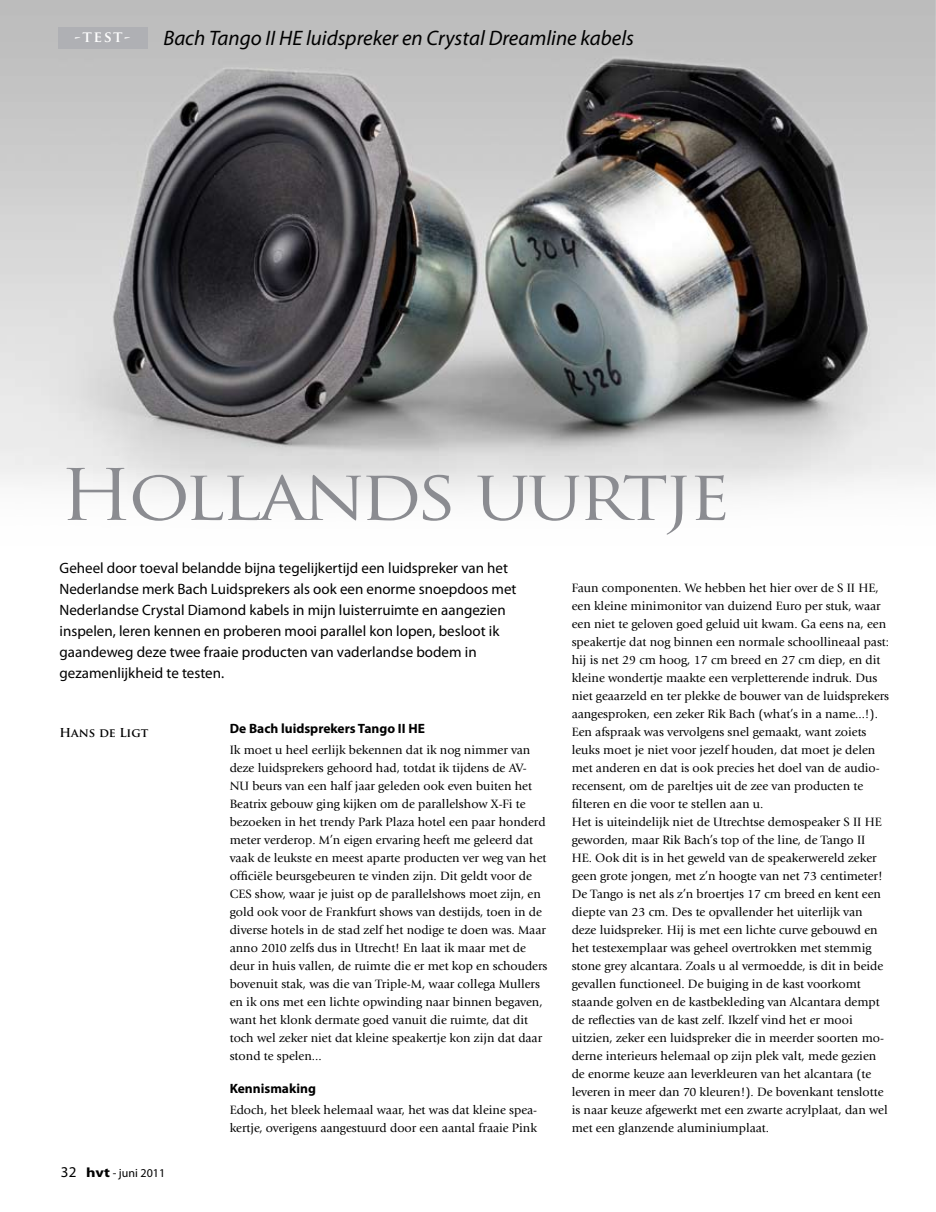
<style>
.page{position:relative;width:936px;height:1212px;background:#fff}
.page>*{position:absolute;margin:0;border:0;box-sizing:border-box;transform-origin:0 0}
.t1{font:69px "Trajan Pro";letter-spacing:-.05em;color:#8b8c91;scale:1.1 1}
.t2{font:italic 21px "Myriad Pro";color:#000}
.t3{font:15px/21px "Myriad Pro";color:#000}
.t4{font:700 15px "Trajan Pro";color:#fff}
.t5{font:700 13.5px "Myriad Pro";color:#000}
.t6{font:12.6px/18px "Giovanni Std";color:#000}
.t7{font:12px "Myriad Pro";color:#000}
.t8{font:700 12px "Trajan Pro";color:#000}
.s1{font-size:15px}
.s2{font-weight:700;font-size:13.5px}
</style>
<div class="page">
<img style="left:0;top:0;width:935px;height:497px">
<div style="left:59px;top:27px;width:89px;height:21px;background:#afb0b4"></div>
<p class="t4" style="left:75px;top:27px;width:57px">-test-</p>
<h2 class="t2" style="left:163px;top:25px;width:472px">Bach Tango II HE luidspreker en Crystal Dreamline kabels</h2>
<h1 class="t1" style="left:60px;top:451px;width:611px">Hollands uurtje</h1>
<p class="t3" style="left:60px;top:557px;width:458px">Geheel door toeval belandde bijna tegelijkertijd een luidspreker van het Nederlandse merk Bach Luidsprekers als ook een enorme snoepdoos met Nederlandse Crystal Diamond kabels in mijn luisterruimte en aangezien inspelen, leren kennen en proberen mooi parallel kon lopen, besloot ik gaandeweg deze twee fraaie producten van vaderlandse bodem in gezamenlijkheid te testen.</p>
<p class="t6" style="left:571px;top:579px;width:319px">Faun componenten. We hebben het hier over de S II HE, een kleine minimonitor van duizend Euro per stuk, waar een niet te geloven goed geluid uit kwam. Ga eens na, een speakertje dat nog binnen een normale schoollineaal past: hij is net 29 cm hoog, 17 cm breed en 27 cm diep, en dit kleine wondertje maakte een verpletterende indruk. Dus niet geaarzeld en ter plekke de bouwer van de luidsprekers aangesproken, een zeker Rik Bach (what’s in a name...!).<br>Een afspraak was vervolgens snel gemaakt, want zoiets leuks moet je niet voor jezelf houden, dat moet je delen met anderen en dat is ook precies het doel van de audio&shy;recensent, om de pareltjes uit de zee van producten te filteren en die voor te stellen aan u.<br>Het is uiteindelijk niet de Utrechtse demospeaker S II HE geworden, maar Rik Bach’s top of the line, de Tango II<br>HE. Ook dit is in het geweld van de speakerwereld zeker geen grote jongen, met z’n hoogte van net 73 centimeter!<br>De Tango is net als z’n broertjes 17 cm breed en kent een diepte van 23 cm. Des te opvallender het uiterlijk van deze luidspreker. Hij is met een lichte curve gebouwd en het testexemplaar was geheel overtrokken met stemmig stone grey alcantara. Zoals u al vermoedde, is dit in beide gevallen functioneel. De buiging in de kast voorkomt staande golven en de kastbekleding van Alcantara dempt de reflecties van de kast zelf. Ikzelf vind het er mooi uitzien, zeker een luidspreker die in meerder soorten mo&shy;derne interieurs helemaal op zijn plek valt, mede gezien de enorme keuze aan leverkleuren van het alcantara (te leveren in meer dan 70 kleuren!). De bovenkant tenslotte is naar keuze afgewerkt met een zwarte acrylplaat, dan wel met een glanzende aluminiumplaat.</p>
<p class="t5" style="left:230px;top:719px;width:197px">De Bach luidsprekers Tango II HE</p>
<p class="t6" style="left:230px;top:741px;width:319px">Ik moet u heel eerlijk bekennen dat ik nog nimmer van deze luidsprekers gehoord had, totdat ik tijdens de AV-NU beurs van een half jaar geleden ook even buiten het Beatrix gebouw ging kijken om de parallelshow X-Fi te bezoeken in het trendy Park Plaza hotel een paar honderd meter verderop. M’n eigen ervaring heeft me geleerd dat vaak de leukste en meest aparte producten ver weg van het officiële beursgebeuren te vinden zijn. Dit geldt voor de CES show, waar je juist op de parallelshows moet zijn, en gold ook voor de Frankfurt shows van destijds, toen in de diverse hotels in de stad zelf het nodige te doen was. Maar anno 2010 zelfs dus in Utrecht! En laat ik maar met de deur in huis vallen, de ruimte die er met kop en schouders bovenuit stak, was die van Triple-M, waar collega Mullers en ik ons met een lichte opwinding naar binnen begaven, want het klonk dermate goed vanuit die ruimte, dat dit toch wel zeker niet dat kleine speakertje kon zijn dat daar stond te spelen...</p>
<p class="t5" style="left:230px;top:1079px;width:88px">Kennismaking</p>
<p class="t6" style="left:230px;top:1101px;width:309px">Edoch, het bleek helemaal waar, het was dat kleine spea&shy;kertje, overigens aangestuurd door een aantal fraaie Pink</p>
<p class="t8" style="left:60px;top:725px;width:90px">Hans de Ligt</p>
<p class="t7" style="left:61px;top:1165px;width:106px"><span class="s1">32</span> <span class="s2">hvt</span> - juni 2011</p>
</div>
